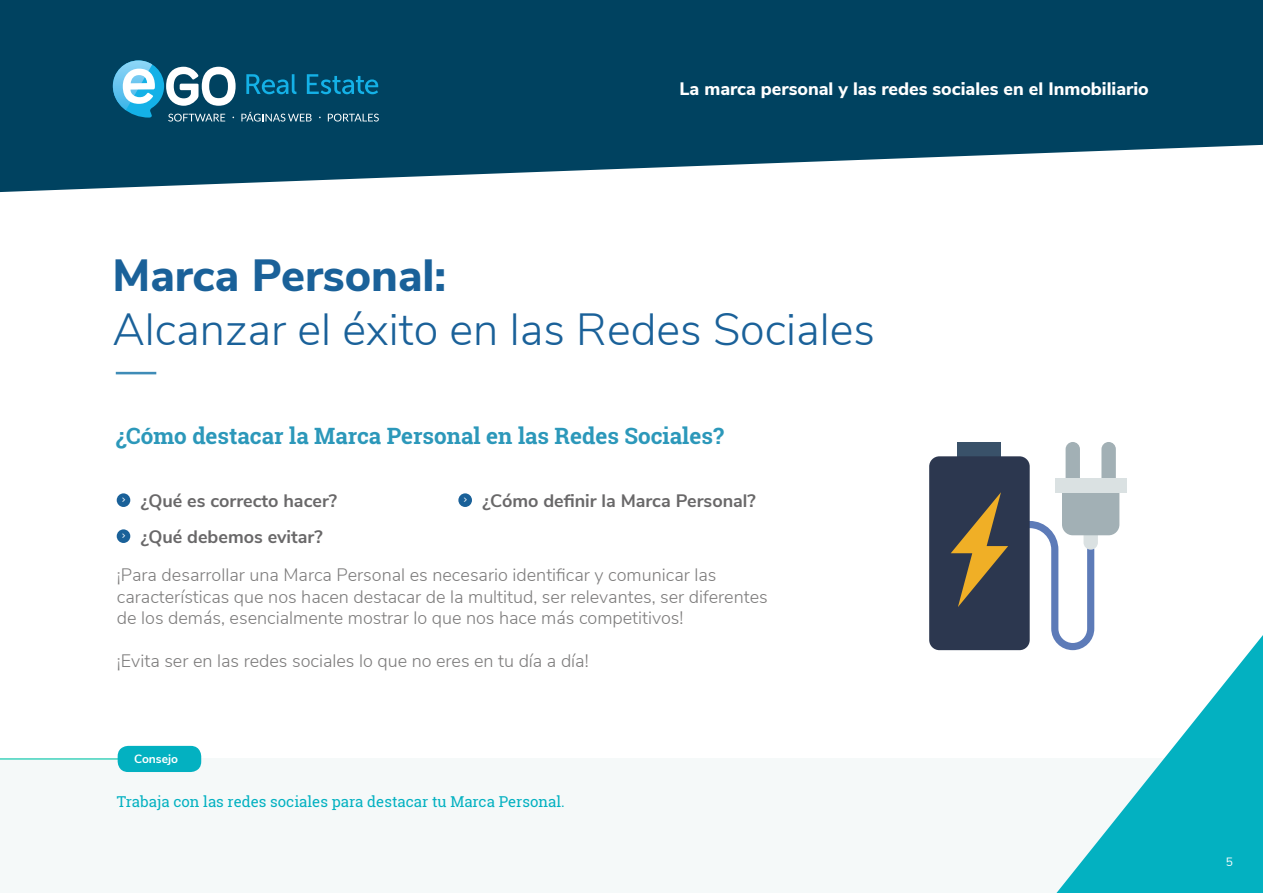
<style>
.page{position:relative;width:1263px;height:893px;background:#fff}
.page>*{position:absolute;margin:0;border:0;box-sizing:border-box;transform-origin:0 0}
.t1{font:300 45px "Nunito Sans";color:#1a6199}
.t2{font:800 45px "Nunito Sans";color:#1a6199}
.t3{font:700 22.5px "Roboto Slab";color:#2c98ba}
.t4{font:300 18px/21.6px "Nunito Sans";color:#7d7c7c}
.t5{font:700 18px "Nunito Sans";color:#696869}
.t6{font:800 18px "Nunito Sans";color:#fff}
.t7{font:15px "Roboto Slab";color:#03b1c1}
.t8{font:700 12px "Nunito Sans";color:#fff}
.t9{font:12px "Nunito Sans";color:#fff}
</style>
<div class="page">
<div style="left:1px;top:758px;width:1172px;height:134px;background:#f5f9f9"></div>
<hr style="left:0;top:758px;width:195px;height:2px;background:#41d3bd">
<svg style="left:1056px;top:635px;width:207px;height:258px;fill:#03b1c1"></svg>
<svg style="left:0;top:0;width:1263px;height:192px;background:#215a74"></svg>
<div style="left:118px;top:746px;width:83px;height:26px;background:#03b1c1;border-radius:11px"></div>
<svg style="left:113px;top:60px;width:266px;height:62px;background:#2e708d"></svg>
<hr style="left:116px;top:372px;width:40px;height:2px;background:#3f8cb7">
<div style="left:117px;top:493px;width:13px;height:14px;background:#1a6199;border-radius:50%"></div>
<div style="left:458px;top:493px;width:14px;height:14px;background:#1a6199;border-radius:50%"></div>
<div style="left:117px;top:529px;width:13px;height:14px;background:#1a6199;border-radius:50%"></div>
<div style="left:1055px;top:478px;width:71px;height:14px;background:#dae1e2"></div>
<svg style="left:929px;top:442px;width:190px;height:208px"></svg>
<p class="t6" style="left:679px;top:76px;width:471px">La marca personal y las redes sociales en el Inmobiliario</p>
<h1 class="t2" style="left:112px;top:243px;width:335px">Marca Personal:</h1>
<h1 class="t1" style="left:112px;top:297px;width:764px">Alcanzar el éxito en las Redes Sociales</h1>
<p class="t3" style="left:116px;top:421px;width:609px">¿Cómo destacar la Marca Personal en las Redes Sociales?</p>
<p class="t5" style="left:122px;top:488px;width:216px"><sup>&gt;</sup> ¿Qué es correcto hacer?</p>
<p class="t5" style="left:464px;top:488px;width:293px"><sup>&gt;</sup> ¿Cómo definir la Marca Personal?</p>
<p class="t5" style="left:122px;top:524px;width:202px"><sup>&gt;</sup> ¿Qué debemos evitar?</p>
<p class="t4" style="left:117px;top:563px;width:652px">¡Para desarrollar una Marca Personal es necesario identificar y comunicar las características que nos hacen destacar de la multitud, ser relevantes, ser diferentes de los demás, esencialmente mostrar lo que nos hace más competitivos!</p>
<p class="t4" style="left:117px;top:649px;width:473px">¡Evita ser en las redes sociales lo que no eres en tu día a día!</p>
<p class="t8" style="left:134px;top:750px;width:46px">Consejo</p>
<p class="t7" style="left:117px;top:791px;width:449px">Trabaja con las redes sociales para destacar tu Marca Personal.</p>
<p class="t9" style="left:1226px;top:853px;width:9px">5</p>
</div>
